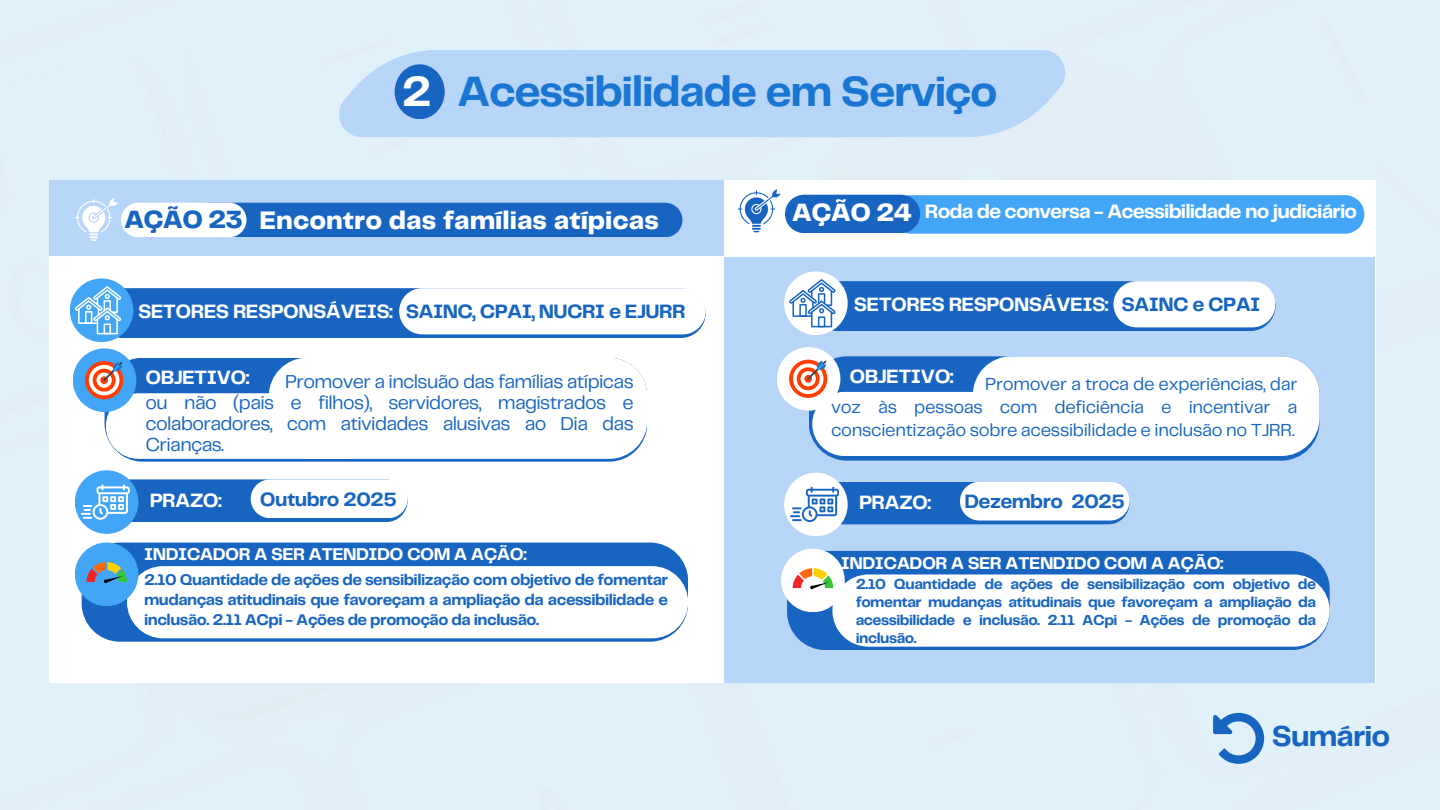
<style>
.page{position:relative;width:1440px;height:810px;background:#fff}
.page>*{position:absolute;margin:0;border:0;box-sizing:border-box;transform-origin:0 0}
.t1{font:700 44px "Telegraf";letter-spacing:-.03em;color:#1976d2}
.t2{font:700 30px "Telegraf";letter-spacing:-.03em;color:#1865c1}
.t3{font:800 26.4px "Telegraf";color:#fff}
.t4{font:800 26px "Telegraf";letter-spacing:-.03em;color:#fff}
.t5{font:700 20.2px "Telegraf";letter-spacing:-.04em;color:#fff}
.t6{font:700 20.1px "Telegraf";letter-spacing:-.03em;color:#1865c1}
.t7{font:700 20.1px "Telegraf";letter-spacing:-.03em;color:#fff}
.t8{font:19.5px/20.9px "Telegraf";letter-spacing:-.03em;color:#1865c1;text-align:justify}
.t9{font:18.1px/23.1px "Telegraf";letter-spacing:-.015em;color:#1865c1;text-align:justify}
.t10{font:700 17.8px "Telegraf";letter-spacing:-.03em;color:#fff}
.t11{font:700 16.1px/19.6px "Telegraf";letter-spacing:-.03em;color:#1865c1;text-align:justify}
.t12{font:700 15px/18px "Telegraf";letter-spacing:-.03em;color:#1865c1;text-align:justify}
.s1{color:#fff}
.s2{font-size:25.9px;color:#1865c1}
.s3{color:#1865c1}
</style>
<div class="page">
<svg style="left:1213px;top:713px;width:51px;height:51px;background:#8bb5e1"></svg>
<div style="left:49px;top:180px;width:675px;height:76px;background:#b7d5f6"></div>
<div style="left:724px;top:256px;width:651px;height:427px;background:#b7d5f6"></div>
<svg style="left:75px;top:198px;width:607px;height:43px"></svg>
<div style="left:98px;top:288px;width:608px;height:50px;background:#1865c1;border-radius:25px"></div>
<div style="left:70px;top:278px;width:63px;height:64px;background:#42a5f5;border-radius:50%"></div>
<svg style="left:75px;top:286px;width:46px;height:48px"></svg>
<div style="left:399px;top:288px;width:307px;height:46px;background:#fff"></div>
<div style="left:105px;top:358px;width:542px;height:104px;background:#1865c1;border-radius:38px"></div>
<div style="left:106px;top:393px;width:273px;height:66px;background:#fff;border-radius:33px"></div>
<div style="left:73px;top:348px;width:63px;height:64px;background:#42a5f5;border-radius:50%"></div>
<svg style="left:85px;top:361px;width:38px;height:38px"></svg>
<svg style="left:89px;top:362px;width:33px;height:33px"></svg>
<div style="left:269px;top:358px;width:378px;height:101px;background:#fff;border-radius:38px"></div>
<div style="left:75px;top:470px;width:63px;height:64px;background:#42a5f5;border-radius:50%"></div>
<svg style="left:81px;top:479px;width:327px;height:43px"></svg>
<div style="left:82px;top:543px;width:606px;height:99px;background:#1865c1;border-radius:38px"></div>
<div style="left:127px;top:566px;width:561px;height:72px;background:#fff;border-radius:36px"></div>
<div style="left:75px;top:543px;width:63px;height:63px;background:#42a5f5;border-radius:50%"></div>
<svg style="left:86px;top:562px;width:41px;height:21px"></svg>
<svg style="left:738px;top:189px;width:42px;height:43px"></svg>
<div style="left:891px;top:195px;width:473px;height:39px;background:#42a5f5;border-radius:19px"></div>
<div style="left:785px;top:195px;width:135px;height:38px;background:#1865c1;border-radius:19px"></div>
<div style="left:812px;top:281px;width:463px;height:50px;background:#1865c1;border-radius:25px"></div>
<div style="left:784px;top:271px;width:64px;height:64px;background:#fff;border-radius:50%"></div>
<svg style="left:789px;top:279px;width:46px;height:48px"></svg>
<svg style="left:1113px;top:281px;width:162px;height:46px;background:#f3f7fc"></svg>
<div style="left:809px;top:356px;width:510px;height:105px;background:#1865c1;border-radius:38px"></div>
<div style="left:812px;top:392px;width:271px;height:64px;background:#fff;border-radius:32px"></div>
<div style="left:777px;top:347px;width:63px;height:64px;background:#fff;border-radius:50%"></div>
<svg style="left:789px;top:360px;width:38px;height:38px"></svg>
<svg style="left:793px;top:361px;width:33px;height:33px"></svg>
<div style="left:973px;top:356px;width:346px;height:100px;background:#fff;border-radius:38px"></div>
<div style="left:784px;top:473px;width:64px;height:63px;background:#fff;border-radius:50%"></div>
<svg style="left:790px;top:482px;width:339px;height:42px;background:#9abce4"></svg>
<div style="left:787px;top:551px;width:543px;height:99px;background:#1865c1;border-radius:38px"></div>
<div style="left:832px;top:574px;width:498px;height:73px;background:#fff;border-radius:36px"></div>
<div style="left:781px;top:549px;width:64px;height:63px;background:#fff;border-radius:50%"></div>
<svg style="left:793px;top:568px;width:40px;height:21px"></svg>
<div style="left:339px;top:50px;width:726px;height:87px;background:#b7d5f6"></div>
<div style="left:395px;top:64px;width:50px;height:55px;background:#1865c1;border-radius:50%"></div>
<h1 class="t1" style="left:402px;top:72px;width:598px"><span class="s1">2</span> Acessibilidade em Serviço</h1>
<h3 class="t3" style="left:124px;top:209px;width:536px"><span class="s2">AÇÃO 23</span> Encontro das famílias atípicas</h3>
<h3 class="t4" style="left:792px;top:201px;width:121px">AÇÃO 24</h3>
<p class="t5" style="left:925px;top:203px;width:434px">Roda de conversa - Acessibilidade no judiciário</p>
<p class="t6" style="left:138px;top:303px;width:549px"><span class="s1">SETORES RESPONSÁVEIS:</span> SAINC, CPAI, NUCRI e EJURR</p>
<p class="t7" style="left:854px;top:296px;width:408px">SETORES RESPONSÁVEIS: <span class="s3">SAINC e CPAI</span></p>
<p class="t7" style="left:146px;top:369px;width:106px">OBJETIVO:</p>
<p class="t8" style="left:146px;top:372px;width:490px;text-indent:140px">Promover a inclsuão das famílias atípicas ou não (pais e filhos), servidores, magistrados e colaboradores, com atividades alusivas ao Dia das Crianças.</p>
<p class="t7" style="left:150px;top:492px;width:74px">PRAZO:</p>
<p class="t6" style="left:260px;top:490px;width:138px">Outubro 2025</p>
<p class="t10" style="left:144px;top:547px;width:384px">INDICADOR A SER ATENDIDO COM A AÇÃO:</p>
<p class="t11" style="left:144px;top:571px;width:526px">2.10 Quantidade de ações de sensibilização com objetivo de fomentar mudanças atitudinais que favoreçam a ampliação da acessibilidade e inclusão. 2.11 ACpi - Ações de promoção da inclusão.</p>
<p class="t7" style="left:850px;top:368px;width:106px">OBJETIVO:</p>
<p class="t9" style="left:831px;top:374px;width:468px;text-indent:154px">Promover a troca de experiências, dar voz às pessoas com deficiência e incentivar a conscientização sobre acessibilidade e inclusão no TJRR.</p>
<p class="t7" style="left:859px;top:494px;width:74px">PRAZO:</p>
<p class="t6" style="left:965px;top:493px;width:162px">Dezembro 2025</p>
<p class="t10" style="left:841px;top:556px;width:384px">INDICADOR A SER ATENDIDO COM A AÇÃO:</p>
<p class="t12" style="left:856px;top:576px;width:462px">2.10 Quantidade de ações de sensibilização com objetivo de fomentar mudanças atitudinais que favoreçam a ampliação da acessibilidade e inclusão. 2.11 ACpi - Ações de promoção da inclusão.</p>
<h2 class="t2" style="left:1272px;top:723px;width:120px">Sumário</h2>
</div>
